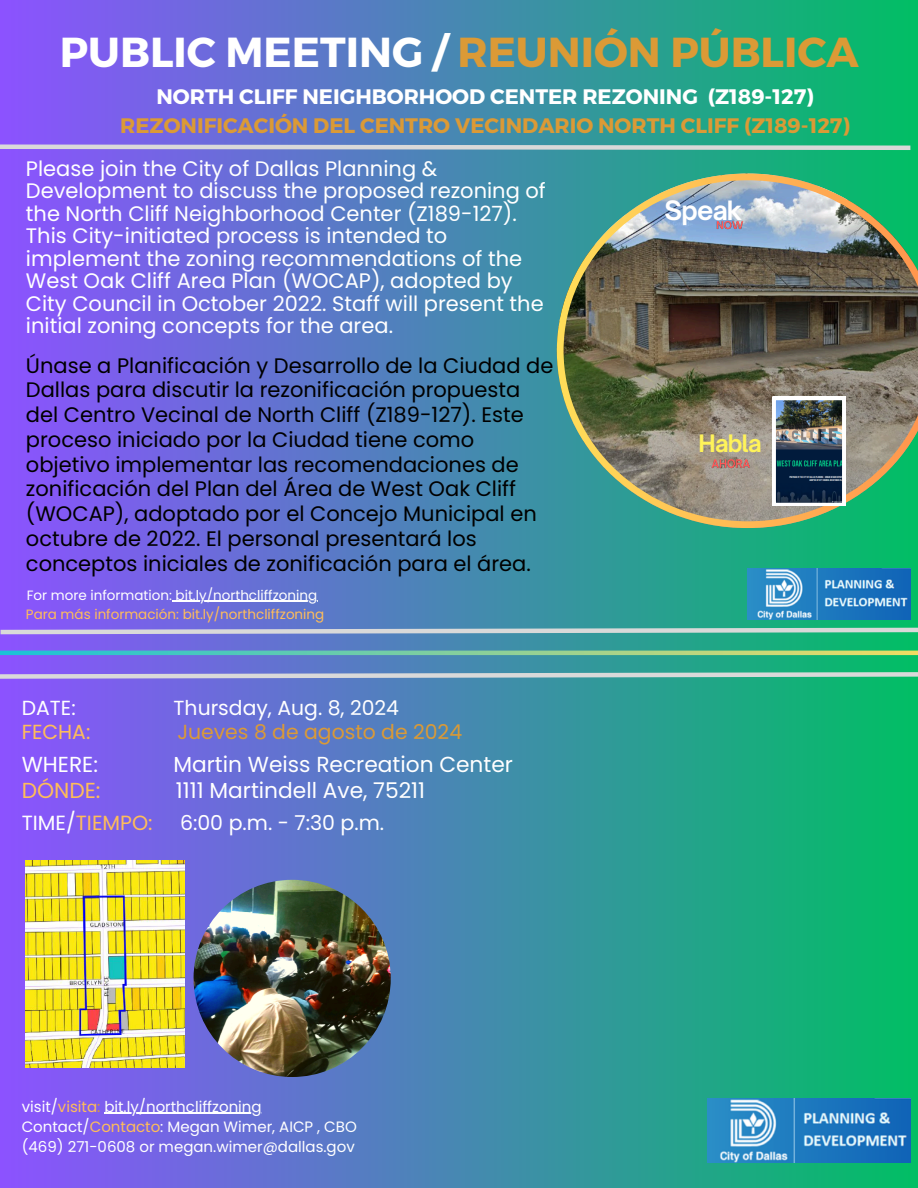
<style>
.page{position:relative;width:918px;height:1188px;background:#fff}
.page>*{position:absolute;margin:0;border:0;box-sizing:border-box;transform-origin:0 0}
.t1{font:700 41.85px "Montserrat";color:#fff}
.t2{font:700 25.5px "Open Sauce One";letter-spacing:-.03em;color:#fff}
.t3{font:700 22.95px "Open Sauce One";letter-spacing:-.03em;color:#fff359}
.t4{font:21.75px "Poppins";color:#fff}
.t5{font:21.75px "Poppins";color:#ffbd59}
.t6{font:21px/24.8px "Poppins";color:#000}
.t7{font:21px/22.5px "Poppins";color:#fff}
.t8{font:700 21px/29.2px "Montserrat";color:#db9a36;text-align:center}
.t9{font:20.55px "Poppins";color:#fff}
.t10{font:20.55px "Poppins";color:#ffbd59}
.t11{font:20.4px "Poppins";color:#fff}
.t12{font:20.4px "Poppins";color:#db9a36}
.t13{font:20.4px "Poppins";color:#ffbd59}
.t14{font:15px/20.2px "Poppins";color:#fff}
.t15{font:13.5px "Poppins";color:#fff}
.t16{font:13.5px "Poppins";color:#ffbd59}
.s1{color:#db9a36}
.s2{color:#fff}
.s3{color:#ffbd59}
</style>
<div class="page">
<div style="left:0;top:0;width:918px;height:1188px;background:linear-gradient(to right,#8c52ff,#01be64)"></div>
<img style="left:557px;top:174px;width:361px;height:354px">
<svg style="left:0;top:142px;width:915px;height:10px;background:#88acc3"></svg>
<svg style="left:0;top:670px;width:918px;height:11px;background:#82a9c1"></svg>
<img style="left:773px;top:397px;width:72px;height:109px">
<img style="left:194px;top:880px;width:197px;height:197px;border-radius:50%">
<svg style="left:0;top:625px;width:918px;height:12px;background:#7da6c0"></svg>
<img style="left:26px;top:861px;width:159px;height:207px">
<svg style="left:0;top:651px;width:918px;height:4px;background:#84ce9c"></svg>
<img style="left:748px;top:568px;width:163px;height:52px">
<img style="left:708px;top:1098px;width:202px;height:65px">
<hr style="left:104px;top:1113px;width:158px;height:1px;background:#fff">
<hr style="left:172px;top:601px;width:145px;height:1px;background:#fff">
<img style="left:710px;top:458px;width:43px;height:13px">
<img style="left:716px;top:219px;width:28px;height:12px">
<p class="t1" style="left:60px;top:25px;width:800px">PUBLIC MEETING / <span class="s1">REUNIÓN PÚBLICA</span></p>
<p class="t8" style="left:120px;top:81px;width:731px"><span class="s2">NORTH CLIFF NEIGHBORHOOD CENTER REZONING (Z189-127)<br></span>REZONIFICACIÓN DEL CENTRO VECINDARIO NORTH CLIFF (Z189-127)</p>
<p class="t7" style="left:26px;top:157px;width:521px">Please join the City of Dallas Planning &amp; Development to discuss the proposed rezoning of the North Cliff Neighborhood Center (Z189-127).<br>This City-initiated process is intended to implement the zoning recommendations of the West Oak Cliff Area Plan (WOCAP), adopted by City Council in October 2022. Staff will present the initial zoning concepts for the area.</p>
<h2 class="t6" style="left:26px;top:353px;width:529px">Únase a Planificación y Desarrollo de la Ciudad de Dallas para discutir la rezonificación propuesta del Centro Vecinal de North Cliff (Z189-127). Este proceso iniciado por la Ciudad tiene como objetivo implementar las recomendaciones de zonificación del Plan del Área de West Oak Cliff (WOCAP), adoptado por el Concejo Municipal en octubre de 2022. El personal presentará los conceptos iniciales de zonificación para el área.</h2>
<h5 class="t15" style="left:27px;top:586px;width:292px">For more information: bit.ly/northcliffzoning</h5>
<p class="t16" style="left:26px;top:605px;width:300px">Para más información: bit.ly/northcliffzoning</p>
<h4 class="t11" style="left:22px;top:694px;width:55px">DATE:</h4>
<h4 class="t11" style="left:174px;top:694px;width:227px">Thursday, Aug. 8, 2024</h4>
<h4 class="t13" style="left:22px;top:718px;width:70px">FECHA:</h4>
<h4 class="t12" style="left:177px;top:718px;width:286px">Jueves 8 de agosto de 2024</h4>
<h4 class="t4" style="left:22px;top:749px;width:78px">WHERE:</h4>
<h4 class="t4" style="left:174px;top:749px;width:341px">Martin Weiss Recreation Center</h4>
<h4 class="t5" style="left:22px;top:775px;width:80px">DÓNDE:</h4>
<h4 class="t4" style="left:176px;top:775px;width:251px">1111 Martindell Ave, 75211</h4>
<h4 class="t10" style="left:22px;top:808px;width:132px"><span class="s2">TIME/</span>TIEMPO:</h4>
<h4 class="t9" style="left:180px;top:808px;width:206px">6:00 p.m. - 7:30 p.m.</h4>
<p class="t14" style="left:22px;top:1096px;width:241px">visit/<span class="s3">visita</span><span class="s1">:</span> bit.ly/northcliffzoning</p>
<p class="t14" style="left:22px;top:1116px;width:337px">Contact/<span class="s3">Contacto</span>: Megan Wimer, AICP , CBO (469) 271-0608 or megan.wimer@dallas.gov</p>
<p class="t2" style="left:665px;top:194px;width:79px">Speak</p>
<p class="t3" style="left:698px;top:429px;width:65px">Habla</p>
</div>
